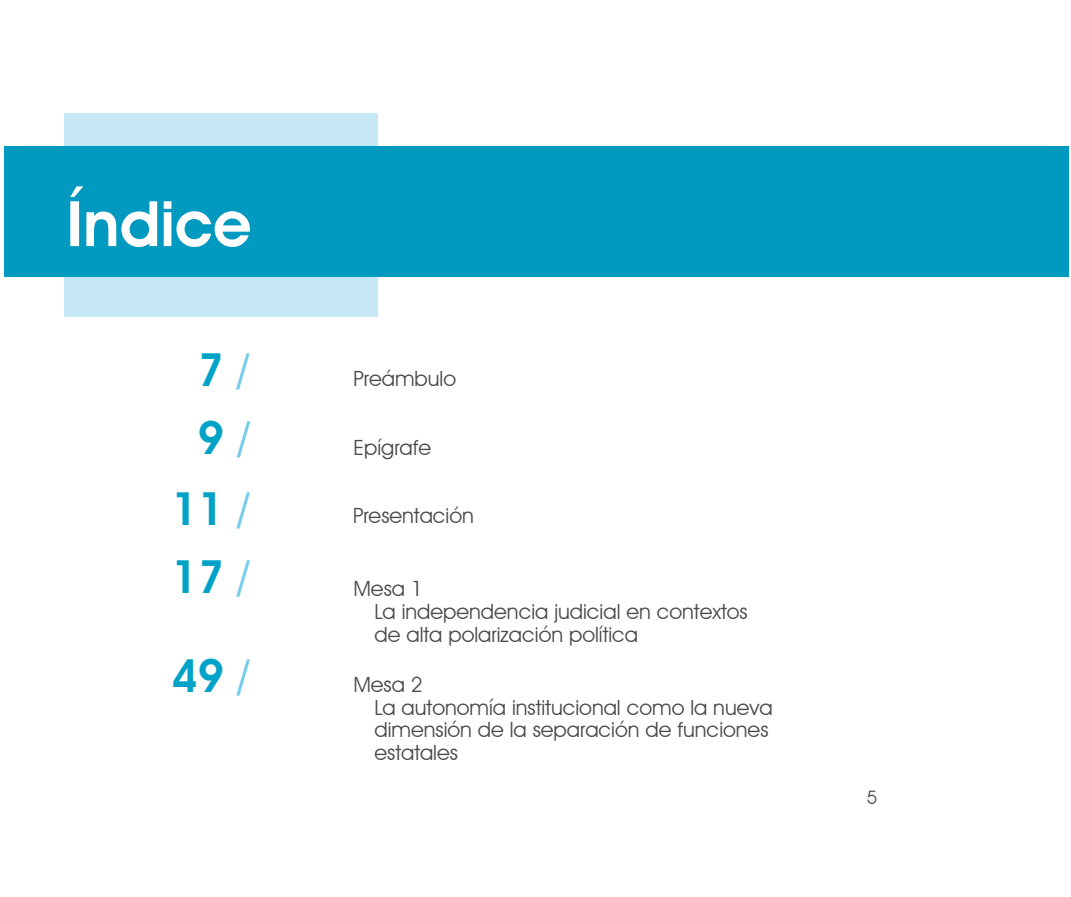
<style>
.page{position:relative;width:1071px;height:897px;background:#fff}
.page>*{position:absolute;margin:0;border:0;box-sizing:border-box;transform-origin:0 0}
.t1{font:600 63px "Avant Garde IT Cby BT";color:#fff}
.t2{font:600 45.5px/68.8px "Avant Garde IT Cby BT";color:#00a3c7;text-align:center}
.t3{font:21px/22.8px "Avant Garde IT Cby BT";color:#494a4b}
.t4{font:18.55px "Avant Garde IT Cby BT";color:#494a4b}
.s1{color:#73cbeb}
</style>
<div class="page">
<div style="left:64px;top:113px;width:314px;height:204px;background:#c6e7f6"></div>
<div style="left:4px;top:146px;width:1065px;height:131px;background:#0099bf"></div>
<h1 class="t1" style="left:67px;top:186px;width:186px">Índice</h1>
<h2 class="t2" style="left:171px;top:336px;width:80px">7 <span class="s1">/<br></span>9 <span class="s1">/<br></span>11 <span class="s1">/<br></span>17 <span class="s1">/</span></h2>
<h2 class="t2" style="left:171px;top:641px;width:80px">49 <span class="s1">/</span></h2>
<p class="t3" style="left:353px;top:367px;width:104px">Preámbulo</p>
<p class="t3" style="left:353px;top:436px;width:79px">Epígrafe</p>
<p class="t3" style="left:353px;top:504px;width:122px">Presentación</p>
<p class="t3" style="left:374px;top:577px;width:375px;text-indent:-21px">Mesa 1<br>La independencia judicial en contextos de alta polarización política</p>
<p class="t3" style="left:374px;top:673px;width:400px;text-indent:-21px">Mesa 2<br>La autonomía institucional como la nueva dimensión de la separación de funciones estatales</p>
<p class="t4" style="left:866px;top:786px;width:12px">5</p>
</div>
